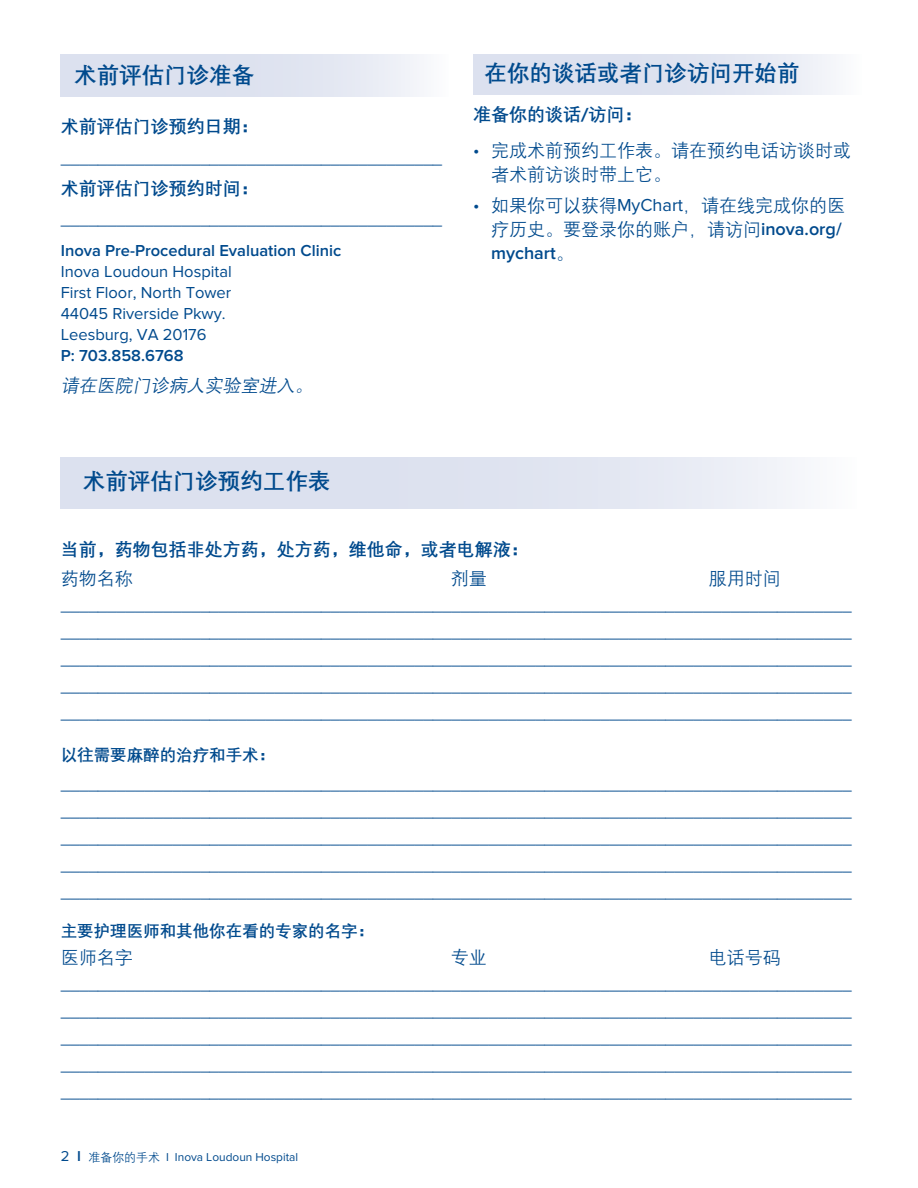
<style>
.page{position:relative;width:918px;height:1188px;background:#fff}
.page>*{position:absolute;margin:0;border:0;box-sizing:border-box;transform-origin:0 0}
.t1{font:700 22.5px "Deng Xian";color:#004a8d}
.t2{font:18px/24px "Deng Xian";color:#004a8d}
.t3{font:700 18px "Deng Xian";color:#004a8d}
.t4{font:italic 18px "Deng Xian";color:#004a8d}
.t5{font:600 18px "Proxima Nova";color:#004a8d}
.t6{font:16.5px/27px "Proxima Nova";color:#004a8d;text-align:justify}
.t7{font:600 16.5px "Proxima Nova";color:#004a8d}
.t8{font:700 16.5px "Deng Xian";color:#004a8d}
.t9{font:11.85px "Proxima Nova";color:#004a8d}
.s1{font-family:"Proxima Nova"}
.s2{font-family:"Proxima Nova";font-weight:600}
.s3{font-family:"Deng Xian";font-weight:400}
.s4{font-size:14.85px}
.s5{font-weight:600;font-size:14.85px}
.s6{font-family:"Deng Xian"}
</style>
<div class="page">
<div style="left:61px;top:457px;width:796px;height:52px;background:linear-gradient(to right,#d5dbec,#eff2f8)"></div>
<div style="left:61px;top:54px;width:388px;height:42px;background:linear-gradient(to right,#d5dbec,#eff2f8)"></div>
<div style="left:473px;top:54px;width:388px;height:40px;background:linear-gradient(to right,#d5dbec,#eff2f7)"></div>
<h1 class="t1" style="left:74px;top:60px;width:181px">术前评估门诊准备</h1>
<p class="t3" style="left:61px;top:114px;width:199px">术前评估门诊预约日期：</p>
<p class="t6" style="left:61px;top:146px;width:383px">_________________________________________</p>
<p class="t3" style="left:61px;top:177px;width:199px">术前评估门诊预约时间：</p>
<p class="t6" style="left:61px;top:206px;width:383px">_________________________________________</p>
<p class="t7" style="left:61px;top:241px;width:282px">Inova Pre-Procedural Evaluation Clinic</p>
<p class="t6" style="left:61px;top:261px;width:173px;line-height:21px;text-align:left">Inova Loudoun Hospital<br>First Floor, North Tower<br>44045 Riverside Pkwy.<br>Leesburg, VA 20176</p>
<p class="t7" style="left:61px;top:346px;width:124px">P: 703.858.6768</p>
<p class="t4" style="left:61px;top:374px;width:257px">请在医院门诊病人实验室进入。</p>
<h1 class="t1" style="left:83px;top:466px;width:249px">术前评估门诊预约工作表</h1>
<h1 class="t1" style="left:485px;top:58px;width:316px">在你的谈话或者门诊访问开始前</h1>
<p class="t3" style="left:473px;top:102px;width:171px">准备你的谈话/访问：</p>
<p class="t2" style="left:491px;top:138px;width:361px;text-indent:-18px"><span class="s1">•</span> 完成术前预约工作表。请在预约电话访谈时或者术前访谈时带上它。</p>
<p class="t2" style="left:473px;top:193px;width:374px;text-align:right"><span class="s1">•</span> 如果你可以获得<span class="s1">MyChart</span>，请在线完成你的医疗历史。要登录你的账户，请访问<span class="s2">inova.org/</span></p>
<p class="t5" style="left:491px;top:242px;width:84px">mychart<span class="s3">。</span></p>
<p class="t3" style="left:61px;top:538px;width:469px">当前，药物包括非处方药，处方药，维他命，或者电解液：</p>
<p class="t2" style="left:61px;top:565px;width:73px">药物名称</p>
<p class="t2" style="left:451px;top:565px;width:37px">剂量</p>
<p class="t2" style="left:709px;top:565px;width:73px">服用时间</p>
<p class="t6" style="left:61px;top:592px;width:793px">_____________________________________________________________________________________ _____________________________________________________________________________________ _____________________________________________________________________________________ _____________________________________________________________________________________ _____________________________________________________________________________________</p>
<p class="t8" style="left:61px;top:744px;width:216px">以往需要麻醉的治疗和手术：</p>
<p class="t6" style="left:61px;top:771px;width:793px">_____________________________________________________________________________________ _____________________________________________________________________________________ _____________________________________________________________________________________ _____________________________________________________________________________________ _____________________________________________________________________________________</p>
<p class="t8" style="left:61px;top:920px;width:315px">主要护理医师和其他你在看的专家的名字：</p>
<p class="t2" style="left:61px;top:945px;width:73px">医师名字</p>
<p class="t2" style="left:451px;top:945px;width:37px">专业</p>
<p class="t2" style="left:709px;top:945px;width:73px">电话号码</p>
<p class="t6" style="left:61px;top:972px;width:793px">_____________________________________________________________________________________ _____________________________________________________________________________________ _____________________________________________________________________________________ _____________________________________________________________________________________ _____________________________________________________________________________________</p>
<p class="t9" style="left:61px;top:1150px;width:239px"><span class="s4">2</span> <span class="s5">I</span> <span class="s6">准备你的手术</span> I Inova Loudoun Hospital</p>
</div>
